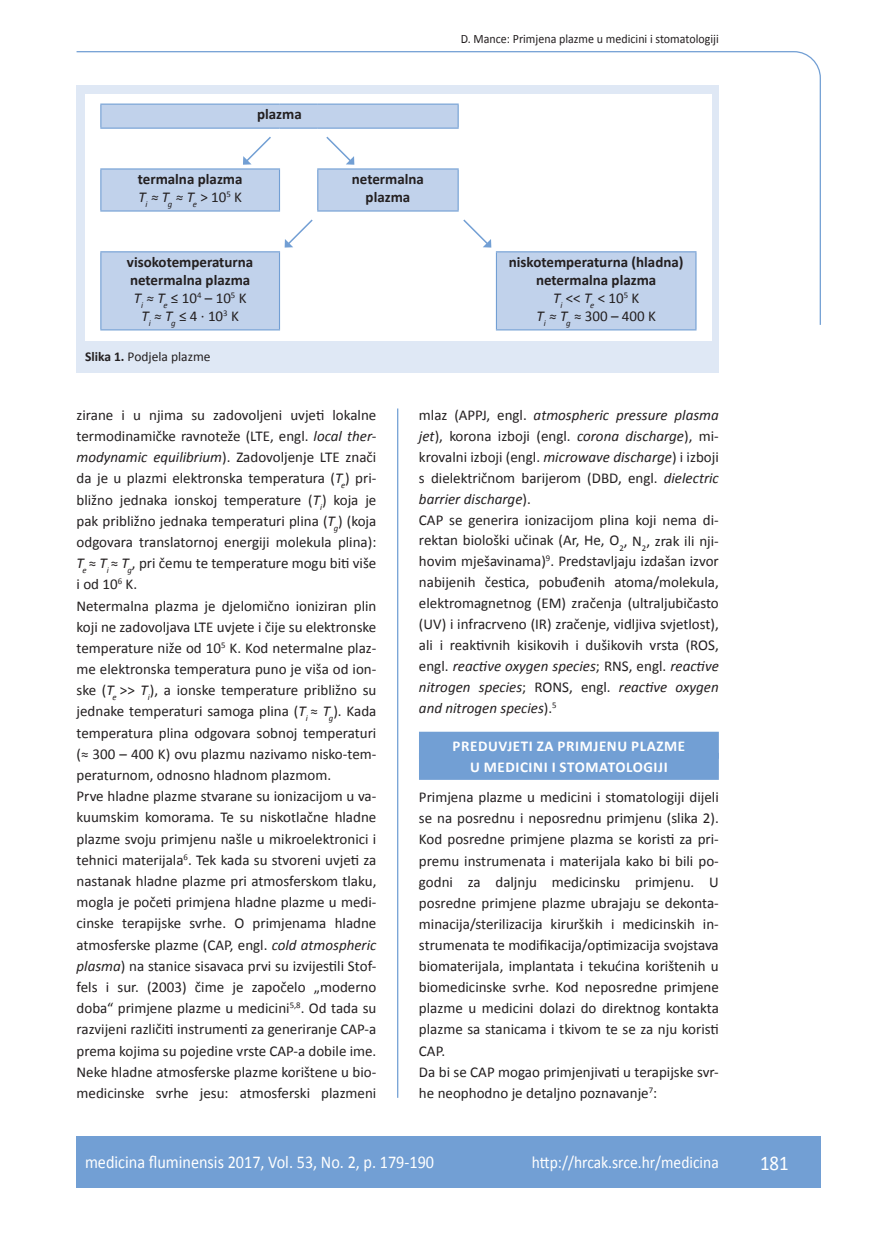
<style>
.page{position:relative;width:872px;height:1234px;background:#fff}
.page>*{position:absolute;margin:0;border:0;box-sizing:border-box;transform-origin:0 0}
.t1{font:21px "Calibri";color:#fff;scale:.9 1}
.t2{font:18px "Calibri";color:#fff;scale:.9 1}
.t3{font:17.25px "Calibri";color:#fff;scale:.9 1}
.t4{font:15px/21.1px "Calibri";color:#231f20}
.t5{font:700 15px/18px "Calibri";color:#231f20;text-align:center}
.t6{font:700 15px/21.1px "Calibri";letter-spacing:.04em;color:#fff;text-align:center}
.t7{font:13.5px "Calibri";color:#231f20}
.t8{font:12.75px "Calibri";color:#231f20;scale:.94 1}
.s1{font-weight:400;font-style:italic}
.s2{font-weight:400}
.s3{font-weight:700}
.s4{font-style:italic}
</style>
<div class="page">
<svg style="left:76px;top:51px;width:745px;height:275px"></svg>
<hr style="left:397px;top:408px;width:1px;height:689px;background:#729fd4">
<div style="left:77px;top:1135px;width:744px;height:51px;background:#729fd4"></div>
<div style="left:419px;top:731px;width:300px;height:27px;background:#729fd4"></div>
<div style="left:419px;top:752px;width:300px;height:27px;background:#729fd4"></div>
<div style="left:77px;top:85px;width:642px;height:287px;background:#dfe8f5"></div>
<div style="left:85px;top:94px;width:626px;height:246px;background:#fff"></div>
<svg style="left:101px;top:105px;width:594px;height:225px"></svg>
<hr style="left:100px;top:103px;width:179px;height:2px;background:#729fd4">
<svg style="left:100px;top:105px;width:1px;height:22px"></svg>
<hr style="left:279px;top:103px;width:39px;height:2px;background:#729fd4">
<hr style="left:318px;top:103px;width:141px;height:2px;background:#729fd4">
<hr style="left:457px;top:105px;width:2px;height:22px;background:#729fd4">
<hr style="left:100px;top:127px;width:179px;height:2px;background:#729fd4">
<hr style="left:279px;top:127px;width:39px;height:2px;background:#729fd4">
<hr style="left:318px;top:127px;width:141px;height:2px;background:#729fd4">
<hr style="left:100px;top:168px;width:180px;height:1px;background:#729fd4">
<hr style="left:100px;top:169px;width:1px;height:41px;background:#729fd4">
<hr style="left:279px;top:169px;width:1px;height:41px;background:#729fd4">
<hr style="left:100px;top:210px;width:180px;height:1px;background:#729fd4">
<hr style="left:317px;top:168px;width:142px;height:1px;background:#729fd4">
<hr style="left:317px;top:169px;width:1px;height:41px;background:#729fd4">
<hr style="left:457px;top:169px;width:2px;height:41px;background:#729fd4">
<hr style="left:317px;top:210px;width:142px;height:1px;background:#729fd4">
<hr style="left:100px;top:251px;width:180px;height:1px;background:#729fd4">
<hr style="left:100px;top:252px;width:1px;height:77px;background:#729fd4">
<hr style="left:279px;top:252px;width:1px;height:77px;background:#729fd4">
<hr style="left:100px;top:329px;width:180px;height:1px;background:#729fd4">
<hr style="left:496px;top:251px;width:200px;height:1px;background:#729fd4">
<hr style="left:496px;top:252px;width:1px;height:77px;background:#729fd4">
<hr style="left:695px;top:252px;width:1px;height:77px;background:#729fd4">
<hr style="left:496px;top:329px;width:200px;height:1px;background:#729fd4">
<svg style="left:243px;top:135px;width:29px;height:30px"></svg>
<svg style="left:325px;top:135px;width:29px;height:30px"></svg>
<svg style="left:285px;top:218px;width:29px;height:29px"></svg>
<svg style="left:462px;top:218px;width:29px;height:29px"></svg>
<p class="t5" style="left:257px;top:105px;width:46px">plazma</p>
<p class="t5" style="left:138px;top:169px;width:106px;text-align:left">termalna plazma<br><span class="s1">T</span><sub>i</sub> <span class="s1">≈ T</span><sub>g</sub> <span class="s1">≈ T</span><sub>e</sub> <span class="s2">&gt; 10</span><sup>5</sup> <span class="s2">K</span></p>
<p class="t5" style="left:352px;top:169px;width:74px">netermalna plazma</p>
<p class="t8" style="left:461px;top:30px;width:276px">D. Mance: Primjena plazme u medicini i stomatologiji</p>
<p class="t5" style="left:127px;top:252px;width:128px">visokotemperaturna netermalna plazma<br><span class="s1">T</span><sub>i</sub> <span class="s1">≈ T</span><sub>e</sub> <span class="s2">≤ 10</span><sup>4</sup> <span class="s2">– 10</span><sup>5</sup> <span class="s2">K<br></span><span class="s1">T</span><sub>i</sub> <span class="s1">≈ T</span><sub>g</sub> <span class="s2">≤ 4 · 10</span><sup>3</sup> <span class="s2">K</span></p>
<p class="t5" style="left:509px;top:252px;width:176px">niskotemperaturna (hladna) netermalna plazma<br><span class="s1">T</span><sub>i</sub> <span class="s2">&lt;&lt;</span> <span class="s1">T</span><sub>e</sub> <span class="s2">&lt; 10</span><sup>5</sup> <span class="s2">K<br></span><span class="s1">T</span><sub>i</sub> <span class="s1">≈ T</span><sub>g</sub> <span class="s2">≈ 300 – 400 K</span></p>
<p class="t7" style="left:85px;top:348px;width:127px"><span class="s3">Slika 1.</span> Podjela plazme</p>
<p class="t4" style="left:77px;top:403px;width:301px">zirane i u njima su zadovoljeni uvjeti lokalne termodinamičke ravnoteže (LTE, engl. <span class="s4">local ther&shy;modynamic equilibrium</span>). Zadovoljenje LTE znači da je u plazmi elektronska temperatura (<span class="s4">T</span><sub>e</sub>) pri&shy;bližno jednaka ionskoj temperature (<span class="s4">T</span><sub>i</sub>) koja je pak približno jednaka temperaturi plina (<span class="s4">T</span><sub>g</sub>) (koja odgovara translatornoj energiji molekula plina):<br><span class="s4">T</span><sub>e</sub> ≈ <span class="s4">T</span><sub>i</sub> ≈ <span class="s4">T</span><sub>g</sub>, pri čemu te temperature mogu biti više i od 10<sup>6</sup> K.<br>Netermalna plazma je djelomično ioniziran plin koji ne zadovoljava LTE uvjete i čije su elektronske temperature niže od 10<sup>5</sup> K. Kod netermalne plaz&shy;me elektronska temperatura puno je viša od ion&shy;ske (<span class="s4">T</span><sub>e</sub> &gt;&gt; <span class="s4">T</span><sub>i</sub>), a ionske temperature približno su jednake temperaturi samoga plina (<span class="s4">T</span><sub>i</sub> ≈ <span class="s4">T</span><sub>g</sub>). Kada temperatura plina odgovara sobnoj temperaturi (≈ 300 – 400 K) ovu plazmu nazivamo nisko-tem&shy;peraturnom, odnosno hladnom plazmom.<br>Prve hladne plazme stvarane su ionizacijom u va&shy;kuumskim komorama. Te su niskotlačne hladne plazme svoju primjenu našle u mikroelektronici i tehnici materijala<sup>6</sup>. Tek kada su stvoreni uvjeti za nastanak hladne plazme pri atmosferskom tlaku, mogla je početi primjena hladne plazme u medi&shy;cinske terapijske svrhe. O primjenama hladne atmosferske plazme (CAP, engl. <span class="s4">cold atmospheric plasma</span>) na stanice sisavaca prvi su izvijestili Stof&shy;fels i sur. (2003) čime je započelo „moderno doba“ primjene plazme u medicini<sup>5,8</sup>. Od tada su razvijeni različiti instrumenti za generiranje CAP-a prema kojima su pojedine vrste CAP-a dobile ime.<br>Neke hladne atmosferske plazme korištene u bio&shy;medicinske svrhe jesu: atmosferski plazmeni</p>
<p class="t4" style="left:419px;top:403px;width:301px">mlaz (APPJ, engl. <span class="s4">atmospheric pressure plasma jet</span>), korona izboji (engl. <span class="s4">corona discharge</span>), mi&shy;krovalni izboji (engl. <span class="s4">microwave discharge</span>) i izboji s dielektričnom barijerom (DBD, engl. <span class="s4">dielectric barrier discharge</span>).<br>CAP se generira ionizacijom plina koji nema di&shy;rektan biološki učinak (Ar, He, O<sub>2</sub>, N<sub>2</sub>, zrak ili nji&shy;hovim mješavinama)<sup>9</sup>. Predstavljaju izdašan izvor nabijenih čestica, pobuđenih atoma/molekula, elektromagnetnog (EM) zračenja (ultraljubičasto (UV) i infracrveno (IR) zračenje, vidljiva svjetlost), ali i reaktivnih kisikovih i dušikovih vrsta (ROS, engl. <span class="s4">reactive oxygen species</span>; RNS, engl. <span class="s4">reactive nitrogen species</span>; RONS, engl. <span class="s4">reactive oxygen and nitrogen species</span>).<sup>5</sup></p>
<p class="t6" style="left:452px;top:734px;width:234px">PREDUVJETI ZA PRIMJENU PLAZME<br>U MEDICINI I STOMATOLOGIJI</p>
<p class="t4" style="left:419px;top:785px;width:301px">Primjena plazme u medicini i stomatologiji dijeli se na posrednu i neposrednu primjenu (slika 2).<br>Kod posredne primjene plazma se koristi za pri&shy;premu instrumenata i materijala kako bi bili po&shy;godni za daljnju medicinsku primjenu. U posredne primjene plazme ubrajaju se dekonta&shy;minacija/sterilizacija kirurških i medicinskih in&shy;strumenata te modifikacija/optimizacija svojstava biomaterijala, implantata i tekućina korištenih u biomedicinske svrhe. Kod neposredne primjene plazme u medicini dolazi do direktnog kontakta plazme sa stanicama i tkivom te se za nju koristi CAP.<br>Da bi se CAP mogao primjenjivati u terapijske svr&shy;he neophodno je detaljno poznavanje<sup>7</sup>:</p>
<p class="t2" style="left:85px;top:1150px;width:389px">medicina fluminensis 2017, Vol. 53, No. 2, p. 179-190</p>
<p class="t3" style="left:532px;top:1151px;width:209px">http://hrcak.srce.hr/medicina</p>
<h1 class="t1" style="left:760px;top:1149px;width:33px">181</h1>
</div>
